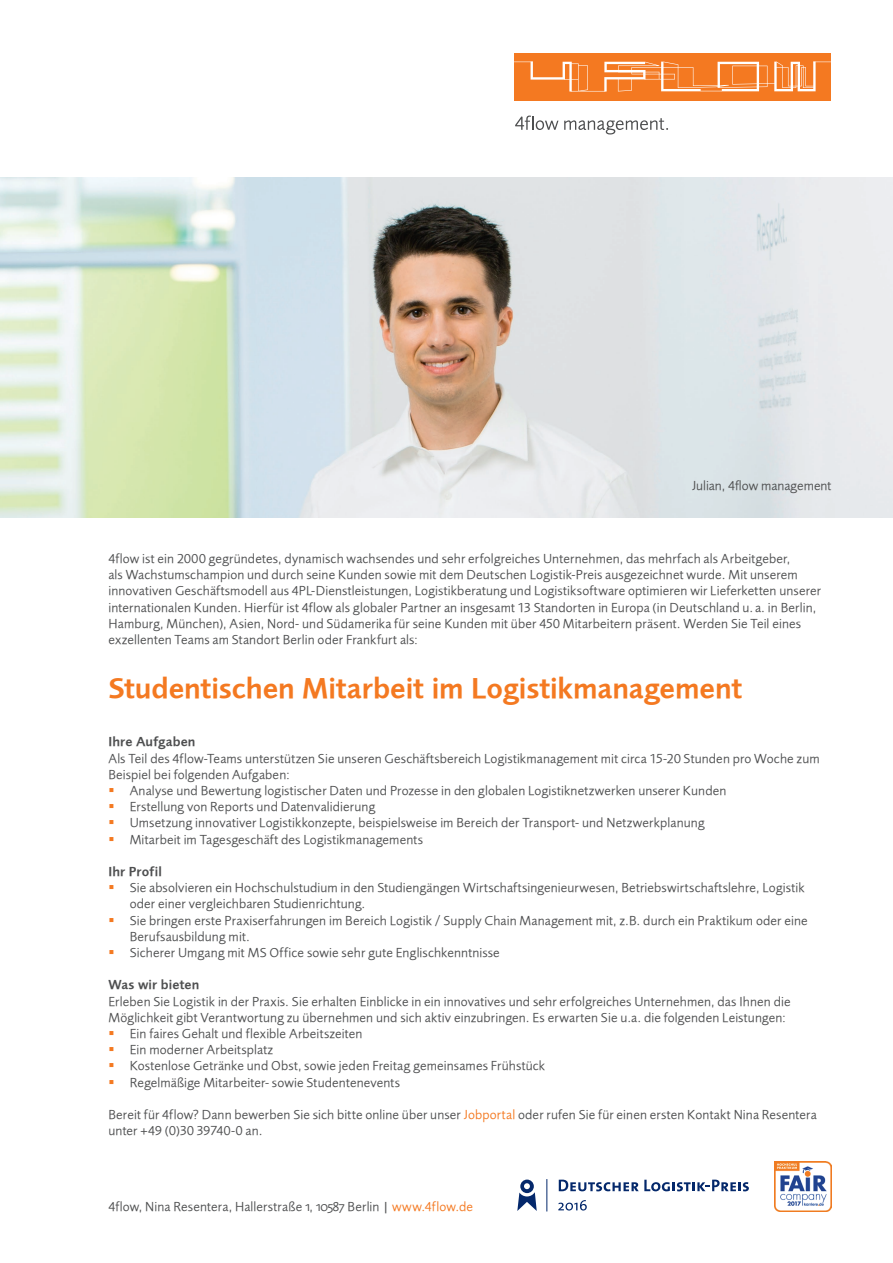
<style>
.page{position:relative;width:893px;height:1263px;background:#fff}
.page>*{position:absolute;margin:0;border:0;box-sizing:border-box;transform-origin:0 0}
.t1{font:29.7px "Foundry Sans Demi";color:#f47921}
.t2{font:13.5px/16.2px "Foundry Sans Normal";letter-spacing:.01em;color:#4e4f50}
.t3{font:13.5px "Foundry Sans Demi";letter-spacing:.01em;color:#4e4f50}
.s1{color:#f47921}
.s2{font-family:"Foundry Sans Expert Normal"}
</style>
<div class="page">
<div style="left:515px;top:53px;width:316px;height:48px;background:#f47921"></div>
<svg style="left:514px;top:62px;width:317px;height:30px"></svg>
<svg style="left:515px;top:116px;width:43px;height:14px"></svg>
<svg style="left:564px;top:118px;width:104px;height:16px"></svg>
<img style="left:0;top:177px;width:893px;height:340px">
<svg style="left:517px;top:1179px;width:20px;height:32px"></svg>
<svg style="left:559px;top:1179px;width:190px;height:12px"></svg>
<svg style="left:558px;top:1200px;width:29px;height:10px"></svg>
<hr style="left:546px;top:1179px;width:1px;height:32px;background:#04286b">
<img style="left:774px;top:1161px;width:57px;height:51px">
<p class="t2" style="left:692px;top:477px;width:141px">Julian, 4flow management</p>
<p class="t2" style="left:108px;top:550px;width:714px">4flow ist ein 2000 gegründetes, dynamisch wachsendes und sehr erfolgreiches Unternehmen, das mehrfach als Arbeitgeber,<br>als Wachstumschampion und durch seine Kunden sowie mit dem Deutschen Logistik-Preis ausgezeichnet wurde. Mit unserem innovativen Geschäftsmodell aus 4PL-Dienstleistungen, Logistikberatung und Logistiksoftware optimieren wir Lieferketten unserer internationalen Kunden. Hierfür ist 4flow als globaler Partner an insgesamt 13 Standorten in Europa (in Deutschland u. a. in Berlin, Hamburg, München), Asien, Nord- und Südamerika für seine Kunden mit über 450 Mitarbeitern präsent. Werden Sie Teil eines exzellenten Teams am Standort Berlin oder Frankfurt als:</p>
<h1 class="t1" style="left:108px;top:670px;width:635px">Studentischen Mitarbeit im Logistikmanagement</h1>
<p class="t3" style="left:108px;top:734px;width:89px">Ihre Aufgaben</p>
<p class="t2" style="left:108px;top:750px;width:713px">Als Teil des 4flow-Teams unterstützen Sie unseren Geschäftsbereich Logistikmanagement mit circa 15-20 Stunden pro Woche zum</p>
<p class="t2" style="left:108px;top:766px;width:183px">Beispiel bei folgenden Aufgaben:</p>
<p class="t2" style="left:130px;top:782px;width:598px">Analyse und Bewertung logistischer Daten und Prozesse in den globalen Logistiknetzwerken unserer Kunden</p>
<p class="t2" style="left:130px;top:798px;width:247px">Erstellung von Reports und Datenvalidierung</p>
<p class="t2" style="left:130px;top:815px;width:576px">Umsetzung innovativer Logistikkonzepte, beispielsweise im Bereich der Transport- und Netzwerkplanung</p>
<p class="t2" style="left:130px;top:831px;width:295px">Mitarbeit im Tagesgeschäft des Logistikmanagements</p>
<p class="t3" style="left:108px;top:863px;width:55px">Ihr Profil</p>
<p class="t2" style="left:130px;top:879px;width:680px">Sie absolvieren ein Hochschulstudium in den Studiengängen Wirtschaftsingenieurwesen, Betriebswirtschaftslehre, Logistik oder einer vergleichbaren Studienrichtung.<br>Sie bringen erste Praxiserfahrungen im Bereich Logistik / Supply Chain Management mit, z.B. durch ein Praktikum oder eine Berufsausbildung mit.<br>Sicherer Umgang mit MS Office sowie sehr gute Englischkenntnisse</p>
<p class="t3" style="left:108px;top:977px;width:93px">Was wir bieten</p>
<p class="t2" style="left:108px;top:993px;width:684px">Erleben Sie Logistik in der Praxis. Sie erhalten Einblicke in ein innovatives und sehr erfolgreiches Unternehmen, das Ihnen die</p>
<p class="t2" style="left:108px;top:1009px;width:679px">Möglichkeit gibt Verantwortung zu übernehmen und sich aktiv einzubringen. Es erwarten Sie u.a. die folgenden Leistungen:</p>
<p class="t2" style="left:130px;top:1025px;width:234px">Ein faires Gehalt und flexible Arbeitszeiten</p>
<p class="t2" style="left:130px;top:1041px;width:145px">Ein moderner Arbeitsplatz</p>
<p class="t2" style="left:130px;top:1058px;width:417px">Kostenlose Getränke und Obst, sowie jeden Freitag gemeinsames Frühstück</p>
<p class="t2" style="left:130px;top:1074px;width:272px">Regelmäßige Mitarbeiter- sowie Studentenevents</p>
<p class="t2" style="left:108px;top:1106px;width:710px">Bereit für 4flow? Dann bewerben Sie sich bitte online über unser <span class="s1">Jobportal</span> oder rufen Sie für einen ersten Kontakt Nina Resentera unter +49 (0)30 39740-0 an.</p>
<p class="t2" style="left:108px;top:1198px;width:366px">4flow, Nina Resentera, Hallerstraße <span class="s2">1</span>, <span class="s2">10587</span> Berlin | <span class="s1">www.4flow.de</span></p>
</div>
